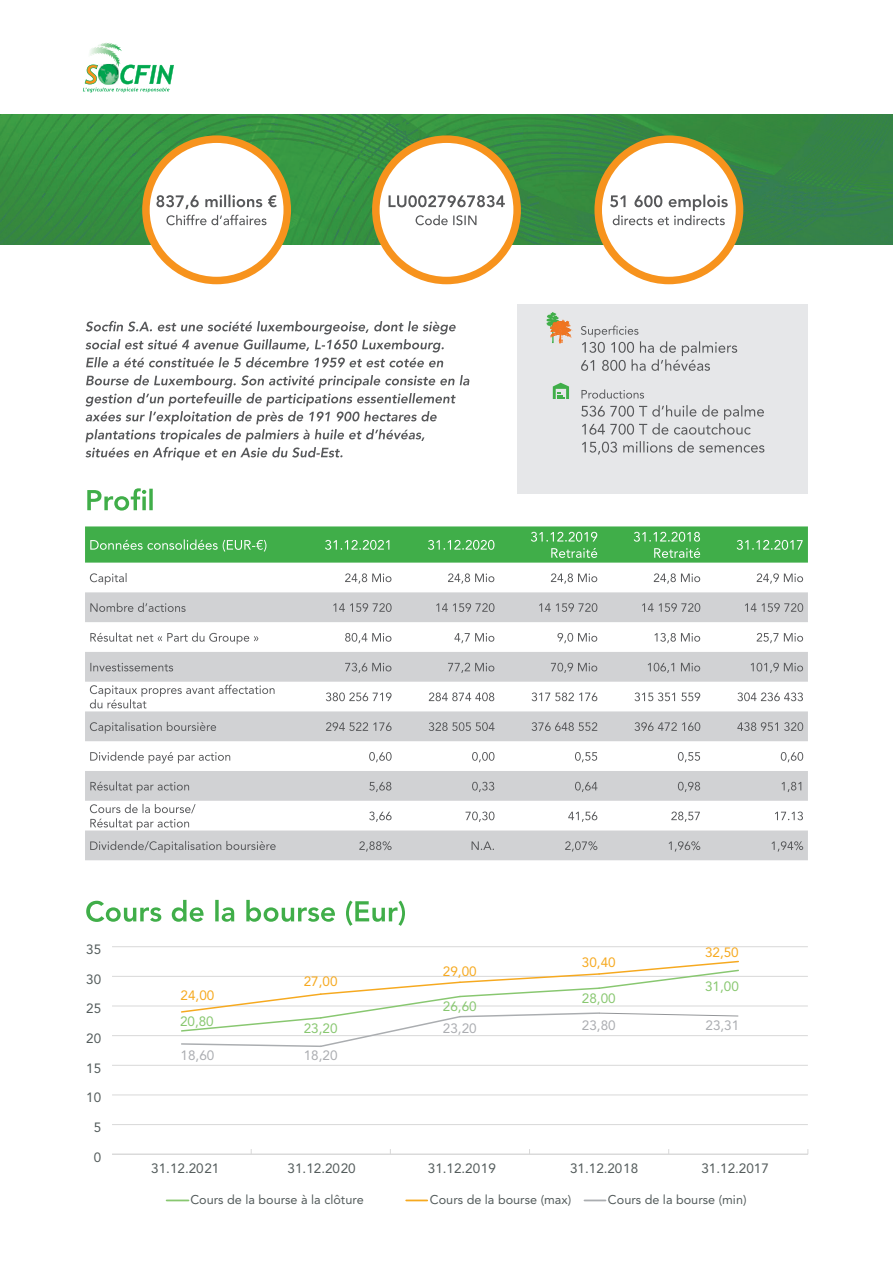
<style>
.page{position:relative;width:893px;height:1263px;background:#fff}
.page>*{position:absolute;margin:0;border:0;box-sizing:border-box;transform-origin:0 0}
.t1{font:13.5px "Avenir LT Std";color:#535b5b}
.t2{font:13.5px "Avenir LT Std";color:#88c770}
.t3{font:13.5px "Avenir LT Std";color:#f6a91f}
.t4{font:13.5px "Avenir LT Std";color:#abadb1}
.t5{font:13.35px "Avenir LT Std";color:#535b5b}
.t6{font:12.6px "Avenir LT Std";color:#535b5b}
</style>
<div class="page">
<img style="left:0;top:115px;width:893px;height:129px">
<svg style="left:372px;top:135px;width:149px;height:149px"></svg>
<svg style="left:142px;top:135px;width:149px;height:149px"></svg>
<svg style="left:594px;top:135px;width:149px;height:149px"></svg>
<svg style="left:85px;top:321px;width:371px;height:46px"></svg>
<svg style="left:85px;top:375px;width:385px;height:85px"></svg>
<div style="left:517px;top:304px;width:291px;height:190px;background:#e6e7e9"></div>
<svg style="left:553px;top:383px;width:16px;height:16px"></svg>
<svg style="left:581px;top:325px;width:156px;height:46px"></svg>
<svg style="left:581px;top:389px;width:63px;height:10px"></svg>
<svg style="left:581px;top:405px;width:183px;height:30px"></svg>
<svg style="left:582px;top:441px;width:182px;height:13px"></svg>
<svg style="left:85px;top:592px;width:723px;height:268px;fill:#d1d2d4"></svg>
<svg style="left:85px;top:526px;width:723px;height:37px;background:#4fb457"></svg>
<svg style="left:737px;top:540px;width:66px;height:10px"></svg>
<svg style="left:90px;top:573px;width:37px;height:12px"></svg>
<svg style="left:345px;top:573px;width:46px;height:11px"></svg>
<svg style="left:448px;top:573px;width:46px;height:11px"></svg>
<svg style="left:551px;top:573px;width:46px;height:11px"></svg>
<svg style="left:654px;top:573px;width:46px;height:11px"></svg>
<svg style="left:757px;top:573px;width:46px;height:11px"></svg>
<svg style="left:90px;top:603px;width:96px;height:9px"></svg>
<svg style="left:333px;top:603px;width:59px;height:9px"></svg>
<svg style="left:436px;top:603px;width:58px;height:9px"></svg>
<svg style="left:539px;top:603px;width:58px;height:9px"></svg>
<svg style="left:642px;top:603px;width:58px;height:9px"></svg>
<svg style="left:745px;top:603px;width:58px;height:9px"></svg>
<svg style="left:90px;top:632px;width:168px;height:12px"></svg>
<svg style="left:345px;top:633px;width:46px;height:10px"></svg>
<svg style="left:454px;top:633px;width:40px;height:10px"></svg>
<svg style="left:557px;top:633px;width:40px;height:10px"></svg>
<svg style="left:654px;top:633px;width:46px;height:10px"></svg>
<svg style="left:757px;top:633px;width:46px;height:10px"></svg>
<svg style="left:90px;top:663px;width:83px;height:8px"></svg>
<svg style="left:345px;top:663px;width:46px;height:10px"></svg>
<svg style="left:448px;top:663px;width:46px;height:10px"></svg>
<svg style="left:551px;top:663px;width:46px;height:10px"></svg>
<svg style="left:648px;top:663px;width:52px;height:10px"></svg>
<svg style="left:751px;top:663px;width:52px;height:10px"></svg>
<svg style="left:90px;top:685px;width:185px;height:23px"></svg>
<svg style="left:326px;top:692px;width:66px;height:9px"></svg>
<svg style="left:429px;top:692px;width:65px;height:9px"></svg>
<svg style="left:532px;top:692px;width:65px;height:9px"></svg>
<svg style="left:634px;top:692px;width:66px;height:9px"></svg>
<svg style="left:737px;top:692px;width:66px;height:9px"></svg>
<svg style="left:90px;top:722px;width:126px;height:12px;background:#b9babc"></svg>
<svg style="left:326px;top:722px;width:66px;height:9px"></svg>
<svg style="left:429px;top:722px;width:66px;height:9px"></svg>
<svg style="left:532px;top:722px;width:65px;height:9px"></svg>
<svg style="left:634px;top:722px;width:66px;height:9px"></svg>
<svg style="left:737px;top:722px;width:66px;height:9px"></svg>
<svg style="left:90px;top:751px;width:140px;height:12px"></svg>
<svg style="left:369px;top:752px;width:23px;height:10px"></svg>
<svg style="left:472px;top:752px;width:22px;height:10px"></svg>
<svg style="left:575px;top:752px;width:22px;height:10px"></svg>
<svg style="left:678px;top:752px;width:22px;height:10px"></svg>
<svg style="left:781px;top:752px;width:22px;height:10px"></svg>
<svg style="left:90px;top:781px;width:99px;height:12px"></svg>
<svg style="left:369px;top:782px;width:22px;height:10px"></svg>
<svg style="left:472px;top:782px;width:22px;height:10px"></svg>
<svg style="left:575px;top:782px;width:22px;height:10px"></svg>
<svg style="left:678px;top:782px;width:22px;height:10px"></svg>
<svg style="left:781px;top:782px;width:20px;height:10px"></svg>
<svg style="left:90px;top:804px;width:106px;height:26px"></svg>
<svg style="left:369px;top:811px;width:23px;height:11px"></svg>
<svg style="left:465px;top:811px;width:29px;height:11px"></svg>
<svg style="left:568px;top:812px;width:29px;height:10px"></svg>
<svg style="left:671px;top:811px;width:29px;height:11px"></svg>
<svg style="left:775px;top:811px;width:28px;height:9px"></svg>
<svg style="left:90px;top:841px;width:186px;height:12px;background:#b9babc"></svg>
<svg style="left:359px;top:841px;width:33px;height:10px"></svg>
<svg style="left:472px;top:841px;width:22px;height:9px"></svg>
<svg style="left:565px;top:841px;width:32px;height:10px"></svg>
<svg style="left:669px;top:841px;width:31px;height:10px"></svg>
<svg style="left:771px;top:841px;width:32px;height:10px"></svg>
<svg style="left:86px;top:900px;width:319px;height:26px"></svg>
<svg style="left:87px;top:488px;width:66px;height:23px"></svg>
<hr style="left:167px;top:1199px;width:22px;height:2px;background:#88c770">
<hr style="left:406px;top:1199px;width:21px;height:2px;background:#f6a91f">
<hr style="left:584px;top:1199px;width:21px;height:2px;background:#aaadb0">
<hr style="left:112px;top:1154px;width:696px;height:1px;background:#d8d8d8">
<hr style="left:112px;top:1124px;width:696px;height:1px;background:#d8d8d8">
<hr style="left:112px;top:1094px;width:696px;height:1px;background:#d8d8d8">
<hr style="left:112px;top:1065px;width:696px;height:1px;background:#d8d8d8">
<hr style="left:112px;top:1035px;width:696px;height:1px;background:#d8d8d8">
<hr style="left:112px;top:1006px;width:696px;height:1px;background:#d8d8d8">
<hr style="left:112px;top:976px;width:696px;height:1px;background:#d8d8d8">
<hr style="left:112px;top:946px;width:696px;height:1px;background:#d8d8d8">
<svg style="left:180px;top:960px;width:560px;height:87px"></svg>
<svg style="left:546px;top:312px;width:25px;height:31px"></svg>
<svg style="left:83px;top:43px;width:91px;height:49px"></svg>
<p class="t5" style="left:86px;top:941px;width:16px">35</p>
<p class="t5" style="left:86px;top:971px;width:16px">30</p>
<p class="t5" style="left:86px;top:1001px;width:16px">25</p>
<p class="t5" style="left:86px;top:1030px;width:16px">20</p>
<p class="t5" style="left:86px;top:1060px;width:16px">15</p>
<p class="t5" style="left:86px;top:1090px;width:16px">10</p>
<p class="t5" style="left:94px;top:1119px;width:9px">5</p>
<p class="t5" style="left:94px;top:1149px;width:9px">0</p>
<p class="t3" style="left:181px;top:988px;width:35px">24,00</p>
<p class="t2" style="left:180px;top:1013px;width:35px">20,80</p>
<p class="t3" style="left:304px;top:973px;width:35px">27,00</p>
<p class="t2" style="left:304px;top:1020px;width:35px">23,20</p>
<p class="t4" style="left:181px;top:1048px;width:35px">18,60</p>
<p class="t4" style="left:304px;top:1047px;width:35px">18,20</p>
<p class="t3" style="left:443px;top:964px;width:35px">29,00</p>
<p class="t2" style="left:443px;top:999px;width:35px">26,60</p>
<p class="t4" style="left:443px;top:1020px;width:35px">23,20</p>
<p class="t3" style="left:582px;top:954px;width:35px">30,40</p>
<p class="t2" style="left:582px;top:990px;width:35px">28,00</p>
<p class="t4" style="left:582px;top:1017px;width:35px">23,80</p>
<p class="t3" style="left:705px;top:944px;width:35px">32,50</p>
<p class="t2" style="left:705px;top:978px;width:35px">31,00</p>
<p class="t4" style="left:705px;top:1018px;width:35px">23,31</p>
<p class="t1" style="left:151px;top:1160px;width:70px">31.12.2021</p>
<p class="t1" style="left:288px;top:1160px;width:70px">31.12.2020</p>
<p class="t1" style="left:428px;top:1160px;width:70px">31.12.2019</p>
<p class="t1" style="left:570px;top:1160px;width:70px">31.12.2018</p>
<p class="t1" style="left:701px;top:1160px;width:69px">31.12.2017</p>
<p class="t6" style="left:190px;top:1192px;width:175px">Cours de la bourse à la clôture</p>
<p class="t6" style="left:430px;top:1192px;width:143px">Cours de la bourse (max)</p>
<p class="t6" style="left:608px;top:1192px;width:140px">Cours de la bourse (min)</p>
</div>
